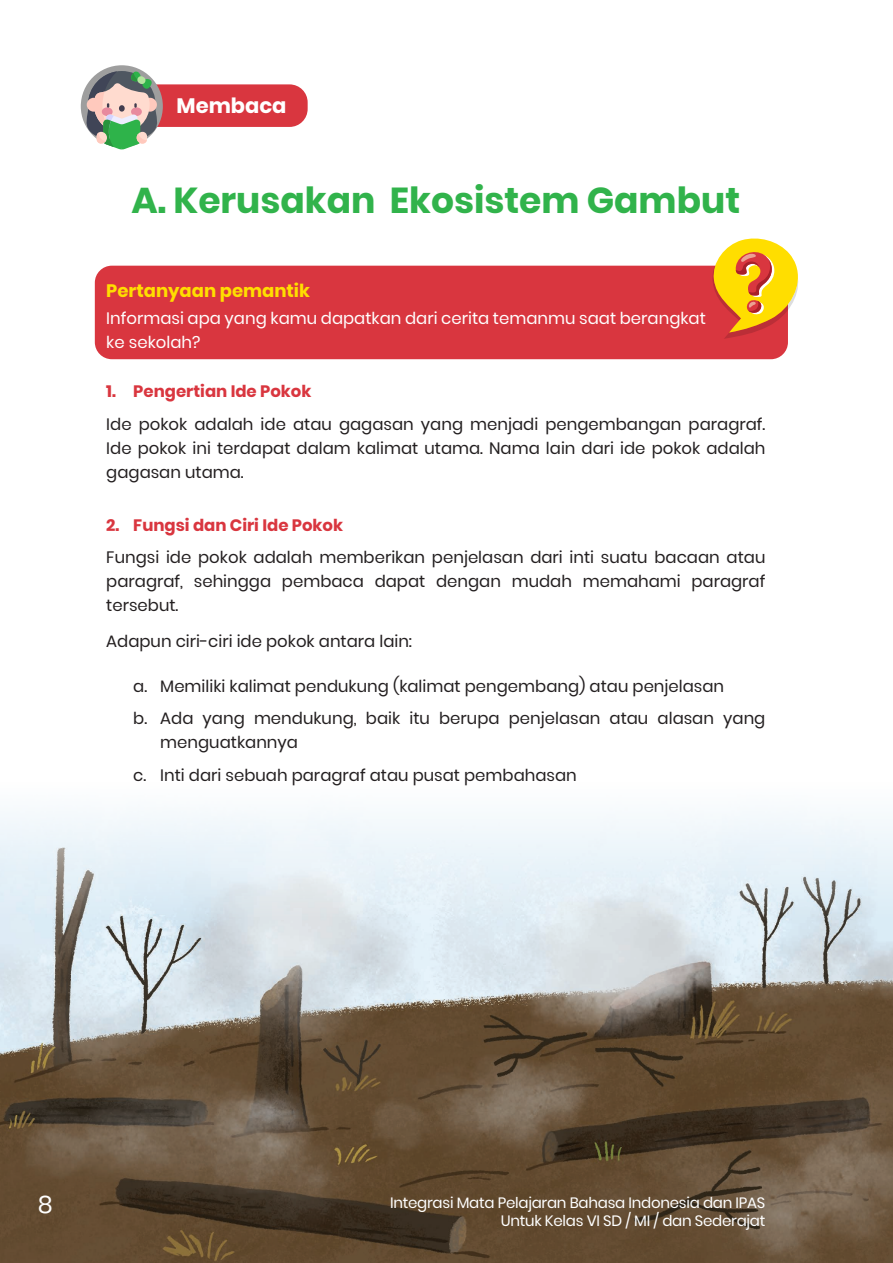
<style>
.page{position:relative;width:893px;height:1263px;background:#fff}
.page>*{position:absolute;margin:0;border:0;box-sizing:border-box;transform-origin:0 0}
.t1{font:700 36px "Poppins";color:#31b34b}
.t2{font:24px "Poppins";color:#fff}
.t3{font:700 21px "Poppins";color:#fff}
.t4{font:700 18px "Poppins";color:#ffde00}
.t5{font:16.5px/24px "Poppins";color:#231f20;text-align:justify}
.t6{font:16.5px/24px "Poppins";color:#fff}
.t7{font:700 16.5px "Poppins";color:#d9363f}
.t8{font:15px/18px "Poppins";letter-spacing:-.015em;color:#fff;text-align:right}
</style>
<div class="page">
<img style="left:0;top:813px;width:893px;height:450px">
<div style="left:136px;top:84px;width:172px;height:43px;background:#d9363f;border-radius:18px"></div>
<div style="left:81px;top:65px;width:82px;height:82px;background:#9e9e9e;border-radius:50%"></div>
<svg style="left:87px;top:71px;width:70px;height:78px"></svg>
<div style="left:95px;top:266px;width:693px;height:93px;background:#d9363f;border-radius:17px"></div>
<svg style="left:712px;top:238px;width:86px;height:101px"></svg>
<p class="t3" style="left:176px;top:94px;width:111px">Membaca</p>
<h1 class="t1" style="left:132px;top:180px;width:610px">A. Kerusakan Ekosistem Gambut</h1>
<p class="t4" style="left:106px;top:280px;width:205px">Pertanyaan pemantik</p>
<p class="t6" style="left:106px;top:306px;width:601px">Informasi apa yang kamu dapatkan dari cerita temanmu saat berangkat ke sekolah?</p>
<p class="t7" style="left:106px;top:382px;width:207px">1. Pengertian Ide Pokok</p>
<p class="t5" style="left:106px;top:412px;width:661px">Ide pokok adalah ide atau gagasan yang menjadi pengembangan paragraf.<br>Ide pokok ini terdapat dalam kalimat utama. Nama lain dari ide pokok adalah gagasan utama.</p>
<p class="t7" style="left:106px;top:515px;width:238px">2. Fungsi dan Ciri Ide Pokok</p>
<p class="t5" style="left:106px;top:546px;width:661px">Fungsi ide pokok adalah memberikan penjelasan dari inti suatu bacaan atau paragraf, sehingga pembaca dapat dengan mudah memahami paragraf tersebut.</p>
<p class="t5" style="left:106px;top:630px;width:307px">Adapun ciri-ciri ide pokok antara lain:</p>
<p class="t5" style="left:133px;top:670px;width:634px;line-height:32.5px">a. Memiliki kalimat pendukung (kalimat pengembang) atau penjelasan<br>b. Ada yang mendukung, baik itu berupa penjelasan atau alasan yang</p>
<p class="t5" style="left:133px;top:726px;width:445px;line-height:32.5px;text-indent:27px">menguatkannya<br>c. Inti dari sebuah paragraf atau pusat pembahasan</p>
<h2 class="t2" style="left:38px;top:1191px;width:16px">8</h2>
<p class="t8" style="left:390px;top:1194px;width:377px">Integrasi Mata Pelajaran Bahasa Indonesia dan IPAS<br>Untuk Kelas VI SD / MI / dan Sederajat</p>
</div>
